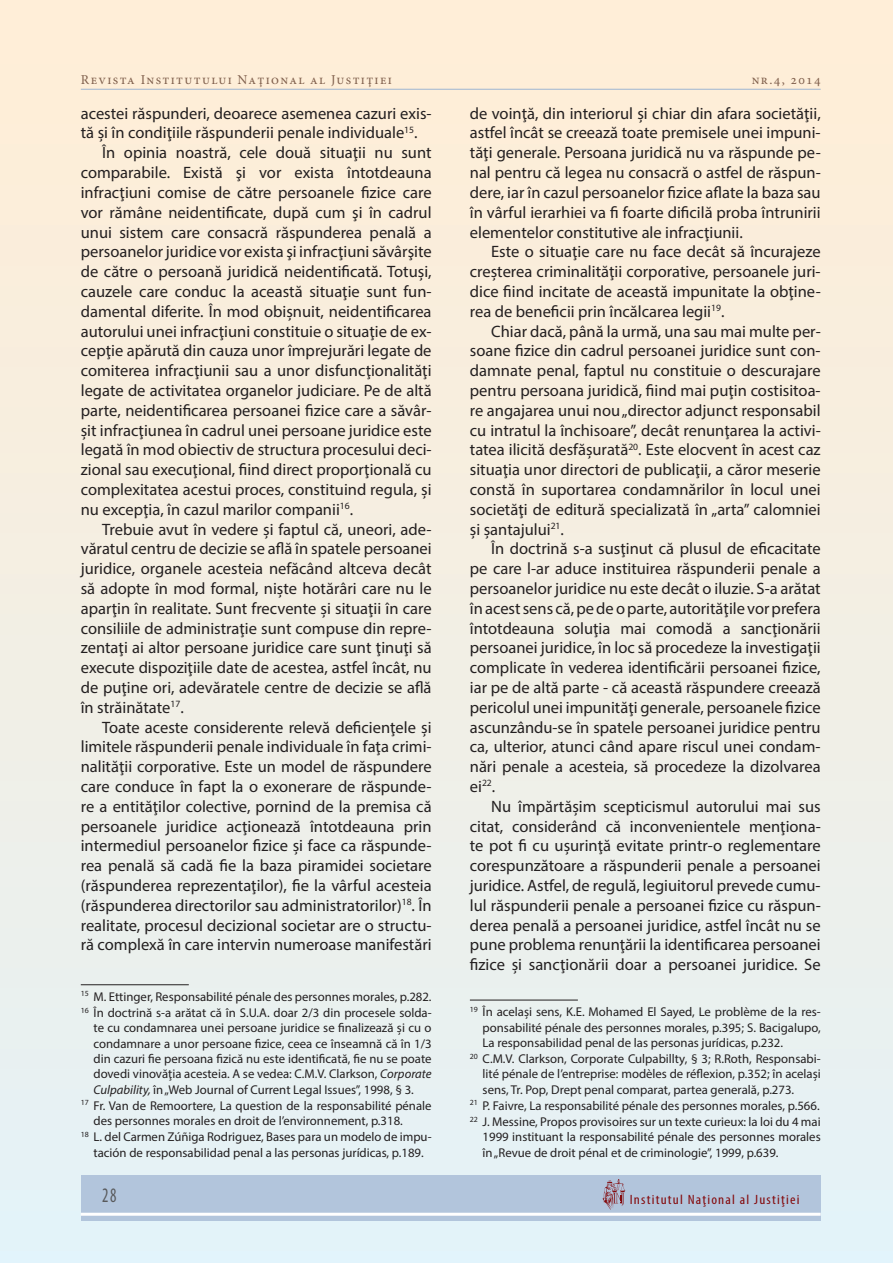
<style>
.page{position:relative;width:893px;height:1263px;background:#fff}
.page>*{position:absolute;margin:0;border:0;box-sizing:border-box;transform-origin:0 0}
.t1{font:condensed 20.7px "Myriad Pro";color:#58595b;scale:.8 1}
.t2{font:16.5px/19.8px "Myriad Pro";color:#231f20;text-align:justify}
.t3{font:13.5px "Minion Pro";letter-spacing:.1em;color:#7f5f4c}
.t4{font:condensed 13.5px "Myriad Pro";letter-spacing:.08em;color:#840b0e;scale:1.11 1}
.t5{font:12.75px "Myriad Pro";color:#231f20}
.s1{font-style:italic}
</style>
<div class="page">
<div style="left:0;top:0;width:893px;height:1263px;background:linear-gradient(to bottom,#ffedd4,#e4f2f7)"></div>
<hr style="left:81px;top:89px;width:740px;height:1px;background:#9eb6d2">
<div style="left:81px;top:1175px;width:740px;height:46px;background:#b2c5dc"></div>
<hr style="left:81px;top:1213px;width:740px;height:3px;background:#fff">
<svg style="left:602px;top:1179px;width:23px;height:31px"></svg>
<hr style="left:81px;top:984px;width:108px;height:1px;background:#231f20">
<hr style="left:470px;top:1000px;width:108px;height:1px;background:#231f20">
<p class="t3" style="left:81px;top:75px;width:313px">Revista Institutului Naţional al Justiţiei</p>
<p class="t3" style="left:752px;top:75px;width:71px">nr.4, 2014</p>
<p class="t2" style="left:81px;top:105px;width:352px">acestei răspunderi, deoarece asemenea cazuri exis-</p>
<p class="t2" style="left:81px;top:125px;width:338px">tă și în condiţiile răspunderii penale individuale<sup>15</sup>.</p>
<p class="t2" style="left:102px;top:145px;width:331px">În opinia noastră, cele două situaţii nu sunt</p>
<p class="t2" style="left:81px;top:164px;width:352px">comparabile. Există şi vor exista întotdeauna</p>
<p class="t2" style="left:81px;top:184px;width:352px">infracţiuni comise de către persoanele fizice care</p>
<p class="t2" style="left:81px;top:204px;width:352px">vor rămâne neidentificate, după cum şi în cadrul</p>
<p class="t2" style="left:81px;top:224px;width:352px">unui sistem care consacră răspunderea penală a</p>
<p class="t2" style="left:81px;top:244px;width:352px">persoanelor juridice vor exista şi infracţiuni săvârşite</p>
<p class="t2" style="left:81px;top:263px;width:352px">de către o persoană juridică neidentificată. Totuși,</p>
<p class="t2" style="left:81px;top:283px;width:352px">cauzele care conduc la această situaţie sunt fun-</p>
<p class="t2" style="left:81px;top:303px;width:352px">damental diferite. În mod obișnuit, neidentificarea</p>
<p class="t2" style="left:81px;top:323px;width:352px">autorului unei infracţiuni constituie o situaţie de ex-</p>
<p class="t2" style="left:81px;top:343px;width:352px">cepţie apărută din cauza unor împrejurări legate de</p>
<p class="t2" style="left:81px;top:362px;width:352px">comiterea infracţiunii sau a unor disfuncţionalităţi</p>
<p class="t2" style="left:81px;top:382px;width:352px">legate de activitatea organelor judiciare. Pe de altă</p>
<p class="t2" style="left:81px;top:402px;width:352px">parte, neidentificarea persoanei fizice care a săvâr-</p>
<p class="t2" style="left:81px;top:422px;width:352px">șit infracţiunea în cadrul unei persoane juridice este</p>
<p class="t2" style="left:81px;top:442px;width:352px">legată în mod obiectiv de structura procesului deci-</p>
<p class="t2" style="left:81px;top:461px;width:352px">zional sau execuţional, fiind direct proporţională cu</p>
<p class="t2" style="left:81px;top:481px;width:352px">complexitatea acestui proces, constituind regula, și</p>
<p class="t2" style="left:81px;top:501px;width:274px">nu excepţia, în cazul marilor companii<sup>16</sup>.</p>
<p class="t2" style="left:102px;top:521px;width:331px">Trebuie avut în vedere și faptul că, uneori, ade-</p>
<p class="t2" style="left:81px;top:541px;width:352px">văratul centru de decizie se află în spatele persoanei</p>
<p class="t2" style="left:81px;top:560px;width:352px">juridice, organele acesteia nefăcând altceva decât</p>
<p class="t2" style="left:81px;top:580px;width:352px">să adopte în mod formal, niște hotărâri care nu le</p>
<p class="t2" style="left:81px;top:600px;width:352px">aparţin în realitate. Sunt frecvente și situaţii în care</p>
<p class="t2" style="left:81px;top:620px;width:352px">consiliile de administraţie sunt compuse din repre-</p>
<p class="t2" style="left:81px;top:640px;width:352px">zentaţi ai altor persoane juridice care sunt ţinuţi să</p>
<p class="t2" style="left:81px;top:659px;width:352px">execute dispoziţiile date de acestea, astfel încât, nu</p>
<p class="t2" style="left:81px;top:679px;width:352px">de puţine ori, adevăratele centre de decizie se află</p>
<p class="t2" style="left:81px;top:699px;width:104px">în străinătate<sup>17</sup>.</p>
<p class="t2" style="left:102px;top:719px;width:331px">Toate aceste considerente relevă deficienţele și</p>
<p class="t2" style="left:81px;top:739px;width:352px">limitele răspunderii penale individuale în faţa crimi-</p>
<p class="t2" style="left:81px;top:758px;width:352px">nalităţii corporative. Este un model de răspundere</p>
<p class="t2" style="left:81px;top:778px;width:352px">care conduce în fapt la o exonerare de răspunde-</p>
<p class="t2" style="left:81px;top:798px;width:352px">re a entităţilor colective, pornind de la premisa că</p>
<p class="t2" style="left:81px;top:818px;width:352px">persoanele juridice acţionează întotdeauna prin</p>
<p class="t2" style="left:81px;top:838px;width:352px">intermediul persoanelor fizice și face ca răspunde-</p>
<p class="t2" style="left:81px;top:857px;width:352px">rea penală să cadă fie la baza piramidei societare</p>
<p class="t2" style="left:81px;top:877px;width:352px">(răspunderea reprezentaţilor), fie la vârful acesteia</p>
<p class="t2" style="left:81px;top:897px;width:352px">(răspunderea directorilor sau administratorilor)<sup>18</sup>. În</p>
<p class="t2" style="left:81px;top:917px;width:352px">realitate, procesul decizional societar are o structu-</p>
<p class="t2" style="left:81px;top:937px;width:352px">ră complexă în care intervin numeroase manifestări</p>
<p class="t5" style="left:81px;top:992px;width:352px"><sup>15</sup> M. Ettinger, Responsabilité pénale des personnes morales, p.282.</p>
<p class="t5" style="left:81px;top:1008px;width:352px"><sup>16</sup> În doctrină s-a arătat că în S.U.A. doar 2/3 din procesele solda-</p>
<p class="t5" style="left:94px;top:1023px;width:340px">te cu condamnarea unei persoane juridice se finalizează și cu o</p>
<p class="t5" style="left:94px;top:1039px;width:340px">condamnare a unor persoane fizice, ceea ce înseamnă că în 1/3</p>
<p class="t5" style="left:94px;top:1054px;width:340px">din cazuri fie persoana fizică nu este identificată, fie nu se poate</p>
<p class="t5" style="left:94px;top:1069px;width:340px">dovedi vinovăţia acesteia. A se vedea: C.M.V. Clarkson, <span class="s1">Corporate</span></p>
<p class="t5" style="left:94px;top:1084px;width:322px"><span class="s1">Culpability,</span> în „Web Journal of Current Legal Issues”, 1998, § 3.</p>
<p class="t5" style="left:81px;top:1101px;width:352px"><sup>17</sup> Fr. Van de Remoortere, La question de la responsabilité pénale</p>
<p class="t5" style="left:94px;top:1116px;width:311px">des personnes morales en droit de l’environnement, p.318.</p>
<p class="t5" style="left:81px;top:1132px;width:352px"><sup>18</sup> L. del Carmen Zúñiga Rodriguez, Bases para un modelo de impu-</p>
<p class="t5" style="left:94px;top:1147px;width:332px">tación de responsabilidad penal a las personas jurídicas, p.189.</p>
<p class="t2" style="left:470px;top:105px;width:352px">de voinţă, din interiorul și chiar din afara societăţii, astfel încât se creează toate premisele unei impuni&shy;tăţi generale. Persoana juridică nu va răspunde pe&shy;nal pentru că legea nu consacră o astfel de răspun&shy;dere, iar în cazul persoanelor fizice aflate la baza sau în vârful ierarhiei va fi foarte dificilă proba întrunirii elementelor constitutive ale infracţiunii.</p>
<p class="t2" style="left:470px;top:244px;width:352px;text-indent:21px">Este o situaţie care nu face decât să încurajeze creșterea criminalităţii corporative, persoanele juri&shy;dice fiind incitate de această impunitate la obţine&shy;rea de beneficii prin încălcarea legii<sup>19</sup>.</p>
<p class="t2" style="left:470px;top:323px;width:352px;text-indent:21px">Chiar dacă, până la urmă, una sau mai multe per&shy;soane fizice din cadrul persoanei juridice sunt con&shy;damnate penal, faptul nu constituie o descurajare pentru persoana juridică, fiind mai puţin costisitoa&shy;re angajarea unui nou „director adjunct responsabil cu intratul la închisoare”, decât renunţarea la activi&shy;tatea ilicită desfășurată<sup>20</sup>. Este elocvent în acest caz situaţia unor directori de publicaţii, a căror meserie constă în suportarea condamnărilor în locul unei societăţi de editură specializată în „arta” calomniei și șantajului<sup>21</sup>.</p>
<p class="t2" style="left:470px;top:541px;width:352px;text-indent:21px">În doctrină s-a susţinut că plusul de eficacitate pe care l-ar aduce instituirea răspunderii penale a persoanelor juridice nu este decât o iluzie. S-a arătat în acest sens că, pe de o parte, autorităţile vor prefera întotdeauna soluţia mai comodă a sancţionării persoanei juridice, în loc să procedeze la investigaţii complicate în vederea identificării persoanei fizice, iar pe de altă parte - că această răspundere creează pericolul unei impunităţi generale, persoanele fizice ascunzându-se în spatele persoanei juridice pentru ca, ulterior, atunci când apare riscul unei condam&shy;nări penale a acesteia, să procedeze la dizolvarea ei<sup>22</sup>.</p>
<p class="t2" style="left:470px;top:798px;width:352px;text-indent:21px">Nu împărtășim scepticismul autorului mai sus citat, considerând că inconvenientele menţiona&shy;te pot fi cu ușurinţă evitate printr-o reglementare corespunzătoare a răspunderii penale a persoanei juridice. Astfel, de regulă, legiuitorul prevede cumu&shy;lul răspunderii penale a persoanei fizice cu răspun&shy;derea penală a persoanei juridice, astfel încât nu se pune problema renunţării la identificarea persoanei fizice și sancţionării doar a persoanei juridice. Se</p>
<p class="t5" style="left:470px;top:1007px;width:352px"><sup>19</sup> În același sens, K.E. Mohamed El Sayed, Le problème de la res-</p>
<p class="t5" style="left:483px;top:1022px;width:340px">ponsabilité pénale des personnes morales, p.395; S. Bacigalupo,</p>
<p class="t5" style="left:483px;top:1038px;width:302px">La responsabilidad penal de las personas jurídicas, p.232.</p>
<p class="t5" style="left:470px;top:1054px;width:352px"><sup>20</sup> C.M.V. Clarkson, Corporate Culpabillty, § 3; R.Roth, Responsabi-</p>
<p class="t5" style="left:483px;top:1069px;width:340px">lité pénale de l’entreprise: modèles de réflexion, p.352; în același</p>
<p class="t5" style="left:483px;top:1084px;width:313px">sens, Tr. Pop, Drept penal comparat, partea generală, p.273.</p>
<p class="t5" style="left:470px;top:1101px;width:351px"><sup>21</sup> P. Faivre, La responsabilité pénale des personnes morales, p.566.</p>
<p class="t5" style="left:470px;top:1117px;width:352px"><sup>22</sup> J. Messine, Propos provisoires sur un texte curieux: la loi du 4 mai</p>
<p class="t5" style="left:483px;top:1132px;width:340px">1999 instituant la responsabilité pénale des personnes morales</p>
<p class="t5" style="left:483px;top:1147px;width:297px">în „Revue de droit pénal et de criminologie”, 1999, p.639.</p>
<p class="t1" style="left:102px;top:1187px;width:19px">28</p>
<p class="t4" style="left:630px;top:1194px;width:154px">Institutul Naţional al Justiţiei</p>
</div>
